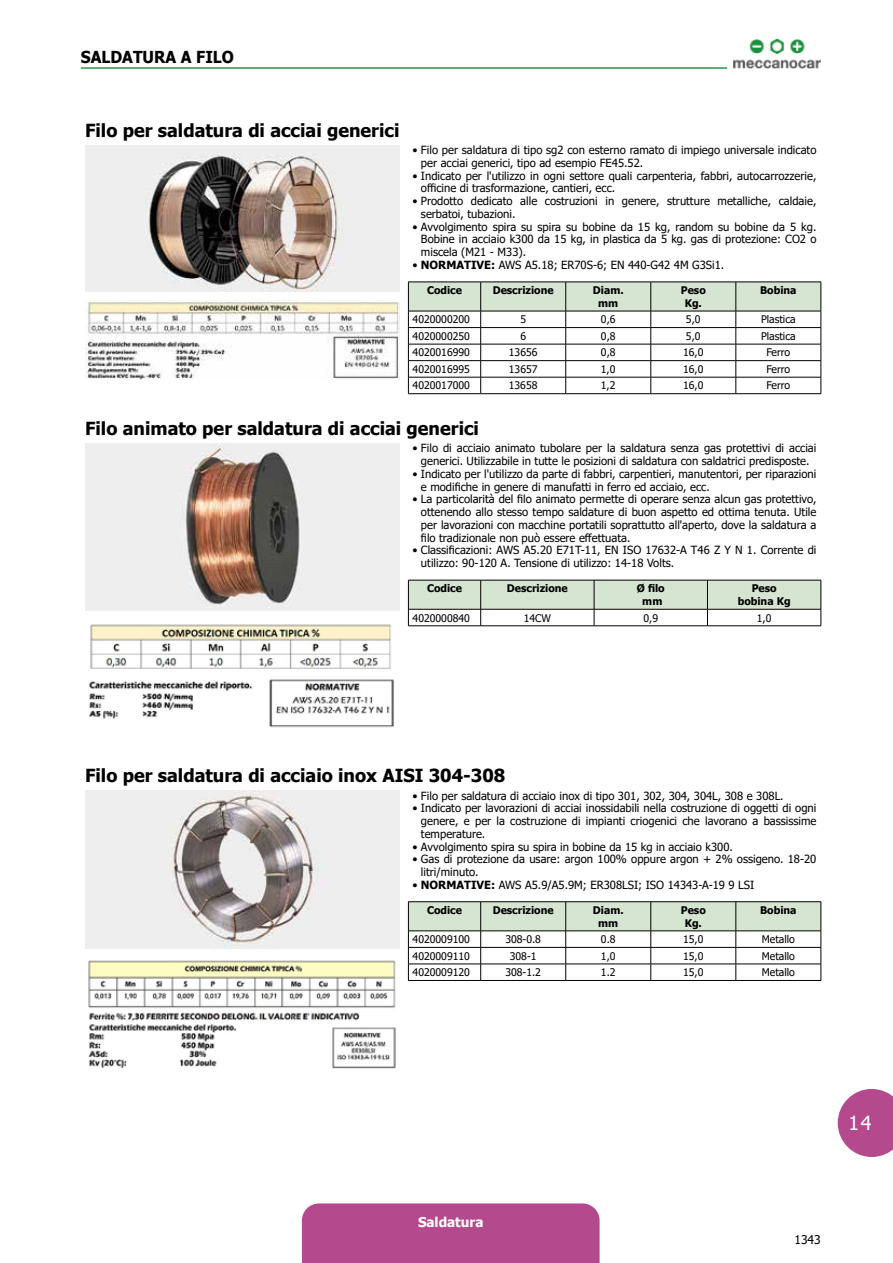
<style>
.page{position:relative;width:893px;height:1263px;background:#fff}
.page>*{position:absolute;margin:0;border:0;box-sizing:border-box;transform-origin:0 0}
.t1{font:19.5px "Tahoma";color:#fff}
.t2{font:700 18px "Tahoma";color:#000}
.t3{font:700 16.5px "Tahoma";color:#000;scale:.95 1}
.t4{font:700 13.5px "Tahoma";color:#fff}
.t5{font:12px "Tahoma";color:#000}
.t6{font:11.25px/12.8px "Tahoma";color:#000}
.t7{font:10.5px "Tahoma";color:#000}
.t8{font:700 10.5px/12.6px "Tahoma";color:#000;text-align:center}
.s1{font-weight:700}
</style>
<div class="page">
<div style="left:302px;top:1203px;width:298px;height:60px;background:#b5498e"></div>
<svg style="left:838px;top:1089px;width:55px;height:68px;background:#c0659f"></svg>
<img style="left:733px;top:38px;width:88px;height:31px">
<hr style="left:81px;top:67px;width:646px;height:2px;background:#28974e">
<img style="left:85px;top:146px;width:315px;height:146px">
<img style="left:85px;top:300px;width:315px;height:79px">
<svg style="left:408px;top:282px;width:414px;height:111px"></svg>
<hr style="left:408px;top:393px;width:73px;height:1px;background:#000">
<hr style="left:481px;top:393px;width:85px;height:1px;background:#000">
<hr style="left:566px;top:393px;width:85px;height:1px;background:#000">
<hr style="left:651px;top:393px;width:85px;height:1px;background:#000">
<hr style="left:736px;top:393px;width:85px;height:1px;background:#000">
<img style="left:85px;top:444px;width:315px;height:167px">
<img style="left:89px;top:624px;width:305px;height:104px">
<svg style="left:408px;top:580px;width:414px;height:46px"></svg>
<hr style="left:408px;top:625px;width:73px;height:1px;background:#000">
<hr style="left:481px;top:625px;width:113px;height:1px;background:#000">
<hr style="left:594px;top:625px;width:113px;height:1px;background:#000">
<hr style="left:707px;top:625px;width:114px;height:1px;background:#000">
<img style="left:85px;top:791px;width:315px;height:158px">
<img style="left:88px;top:960px;width:308px;height:109px">
<hr style="left:408px;top:901px;width:73px;height:1px;background:#000">
<hr style="left:481px;top:901px;width:85px;height:1px;background:#000">
<hr style="left:566px;top:901px;width:85px;height:1px;background:#000">
<hr style="left:651px;top:901px;width:85px;height:1px;background:#000">
<hr style="left:736px;top:901px;width:85px;height:1px;background:#000">
<svg style="left:408px;top:902px;width:414px;height:78px"></svg>
<hr style="left:408px;top:980px;width:73px;height:1px;background:#000">
<hr style="left:481px;top:980px;width:85px;height:1px;background:#000">
<hr style="left:566px;top:980px;width:85px;height:1px;background:#000">
<hr style="left:651px;top:980px;width:85px;height:1px;background:#000">
<hr style="left:736px;top:980px;width:85px;height:1px;background:#000">
<h3 class="t3" style="left:81px;top:45px;width:56px">Sal datu</h3>
<h3 class="t3" style="left:154px;top:45px;width:85px">ra a filo</h3>
<h2 class="t2" style="left:85px;top:118px;width:316px">Filo per saldatura di acciai generici</h2>
<p class="t6" style="left:421px;top:144px;width:397px;text-indent:-9px">• Filo per saldatura di tipo sg2 con esterno ramato di impiego universale indicato per acciai generici, tipo ad esempio FE45.52.</p>
<p class="t6" style="left:421px;top:170px;width:397px;text-indent:-9px">• Indicato per l'utilizzo in ogni settore quali carpenteria, fabbri, autocarrozzerie, officine di trasformazione, cantieri, ecc.</p>
<p class="t6" style="left:421px;top:195px;width:397px;text-indent:-9px">• Prodotto dedicato alle costruzioni in genere, strutture metalliche, caldaie, serbatoi, tubazioni.</p>
<p class="t6" style="left:421px;top:221px;width:397px;text-align:justify;text-indent:-9px">• Avvolgimento spira su spira su bobine da 15 kg, random su bobine da 5 kg.<br>Bobine in acciaio k300 da 15 kg, in plastica da 5 kg. gas di protezione: CO2 o miscela (M21 - M33).</p>
<p class="t6" style="left:412px;top:259px;width:313px">• <span class="s1">NORMATIVE :</span> AWS A5.18; ER70S-6; EN 440-G42 4M G3Si1.</p>
<p class="t8" style="left:427px;top:284px;width:37px">Codice</p>
<p class="t8" style="left:493px;top:284px;width:62px">Descrizione</p>
<p class="t8" style="left:593px;top:284px;width:32px">Diam. mm</p>
<p class="t8" style="left:681px;top:284px;width:27px">Peso<br>Kg.</p>
<p class="t8" style="left:760px;top:284px;width:38px">Bobina</p>
<p class="t7" style="left:413px;top:312px;width:59px">4020000200</p>
<p class="t7" style="left:520px;top:312px;width:7px">5</p>
<p class="t7" style="left:601px;top:312px;width:16px">0,6</p>
<p class="t7" style="left:686px;top:312px;width:16px">5,0</p>
<p class="t7" style="left:761px;top:312px;width:36px">Plastica</p>
<p class="t7" style="left:413px;top:329px;width:59px">4020000250</p>
<p class="t7" style="left:520px;top:329px;width:7px">6</p>
<p class="t7" style="left:601px;top:329px;width:16px">0,8</p>
<p class="t7" style="left:686px;top:329px;width:16px">5,0</p>
<p class="t7" style="left:761px;top:329px;width:36px">Plastica</p>
<p class="t7" style="left:413px;top:346px;width:59px">4020016990</p>
<p class="t7" style="left:509px;top:346px;width:30px">13656</p>
<p class="t7" style="left:601px;top:346px;width:16px">0,8</p>
<p class="t7" style="left:683px;top:346px;width:22px">16,0</p>
<p class="t7" style="left:766px;top:346px;width:25px">Ferro</p>
<p class="t7" style="left:413px;top:362px;width:59px">4020016995</p>
<p class="t7" style="left:509px;top:362px;width:30px">13657</p>
<p class="t7" style="left:601px;top:362px;width:16px">1,0</p>
<p class="t7" style="left:683px;top:362px;width:22px">16,0</p>
<p class="t7" style="left:766px;top:362px;width:25px">Ferro</p>
<p class="t7" style="left:413px;top:379px;width:59px">4020017000</p>
<p class="t7" style="left:509px;top:379px;width:30px">13658</p>
<p class="t7" style="left:601px;top:379px;width:16px">1,2</p>
<p class="t7" style="left:683px;top:379px;width:22px">16,0</p>
<p class="t7" style="left:766px;top:379px;width:25px">Ferro</p>
<h2 class="t2" style="left:85px;top:416px;width:395px">Filo animato per saldatura di acciai generici</h2>
<p class="t6" style="left:412px;top:443px;width:405px;text-align:center">• Filo di acciaio animato tubolare per la saldatura senza gas protettivi di acciai generici. Utilizzabile in tutte le posizioni di saldatura con saldatrici predisposte.</p>
<p class="t6" style="left:421px;top:468px;width:397px;text-indent:-9px">• Indicato per l'utilizzo da parte di fabbri, carpentieri, manutentori, per riparazioni e modifiche in genere di manufatti in ferro ed acciaio, ecc.</p>
<p class="t6" style="left:421px;top:494px;width:397px;text-align:justify;text-indent:-9px">• La particolarità del filo animato permette di operare senza alcun gas protettivo, ottenendo allo stesso tempo saldature di buon aspetto ed ottima tenuta. Utile per lavorazioni con macchine portatili soprattutto all'aperto, dove la saldatura a filo tradizionale non può essere effettuata.</p>
<p class="t6" style="left:421px;top:544px;width:397px;text-indent:-9px">• Classificazioni: AWS A5.20 E71T-11, EN ISO 17632-A T46 Z Y N 1. Corrente di utilizzo: 90-120 A. Tensione di utilizzo: 14-18 Volts.</p>
<p class="t8" style="left:427px;top:583px;width:37px">Codice</p>
<p class="t8" style="left:507px;top:583px;width:62px">Descrizione</p>
<p class="t8" style="left:637px;top:583px;width:29px">Ø filo mm</p>
<p class="t8" style="left:738px;top:583px;width:54px">Peso bobina Kg</p>
<p class="t7" style="left:413px;top:611px;width:59px">4020000840</p>
<p class="t7" style="left:524px;top:611px;width:29px">14CW</p>
<p class="t7" style="left:643px;top:611px;width:16px">0,9</p>
<p class="t7" style="left:757px;top:611px;width:16px">1,0</p>
<h2 class="t2" style="left:85px;top:763px;width:422px">Filo per saldatura di acciaio inox AISI 304-308</h2>
<p class="t6" style="left:412px;top:790px;width:373px">• Filo per saldatura di acciaio inox di tipo 301, 302, 304, 304L, 308 e 308L.</p>
<p class="t6" style="left:421px;top:802px;width:397px;text-align:justify;text-indent:-9px">• Indicato per lavorazioni di acciai inossidabili nella costruzione di oggetti di ogni genere, e per la costruzione di impianti criogenici che lavorano a bassissime temperature.</p>
<p class="t6" style="left:412px;top:841px;width:322px">• Avvolgimento spira su spira in bobine da 15 kg in acciaio k300.</p>
<p class="t6" style="left:421px;top:853px;width:397px;text-indent:-9px">• Gas di protezione da usare: argon 100% oppure argon + 2% ossigeno. 18-20 litri/minuto.</p>
<p class="t6" style="left:412px;top:879px;width:343px">• <span class="s1">NORMATIVE :</span> AWS A5.9/A5.9M; ER308LSI; ISO 14343-A-19 9 LSI</p>
<p class="t8" style="left:427px;top:904px;width:37px">Codice</p>
<p class="t8" style="left:493px;top:904px;width:62px">Descrizione</p>
<p class="t8" style="left:593px;top:904px;width:32px">Diam. mm</p>
<p class="t8" style="left:681px;top:904px;width:27px">Peso<br>Kg.</p>
<p class="t8" style="left:760px;top:904px;width:38px">Bobina</p>
<p class="t7" style="left:413px;top:932px;width:59px">4020009100</p>
<p class="t7" style="left:505px;top:932px;width:37px">308-0.8</p>
<p class="t7" style="left:601px;top:932px;width:16px">0.8</p>
<p class="t7" style="left:683px;top:932px;width:22px">15,0</p>
<p class="t7" style="left:762px;top:932px;width:35px">Metallo</p>
<p class="t7" style="left:413px;top:949px;width:59px">4020009110</p>
<p class="t7" style="left:510px;top:949px;width:28px">308-1</p>
<p class="t7" style="left:601px;top:949px;width:16px">1,0</p>
<p class="t7" style="left:683px;top:949px;width:22px">15,0</p>
<p class="t7" style="left:762px;top:949px;width:35px">Metallo</p>
<p class="t7" style="left:413px;top:965px;width:59px">4020009120</p>
<p class="t7" style="left:505px;top:965px;width:37px">308-1.2</p>
<p class="t7" style="left:601px;top:965px;width:16px">1.2</p>
<p class="t7" style="left:683px;top:965px;width:22px">15,0</p>
<p class="t7" style="left:762px;top:965px;width:35px">Metallo</p>
<p class="t4" style="left:418px;top:1212px;width:67px">Saldatura</p>
<h1 class="t1" style="left:848px;top:1110px;width:25px">14</h1>
<p class="t5" style="left:794px;top:1231px;width:28px">1343</p>
</div>
